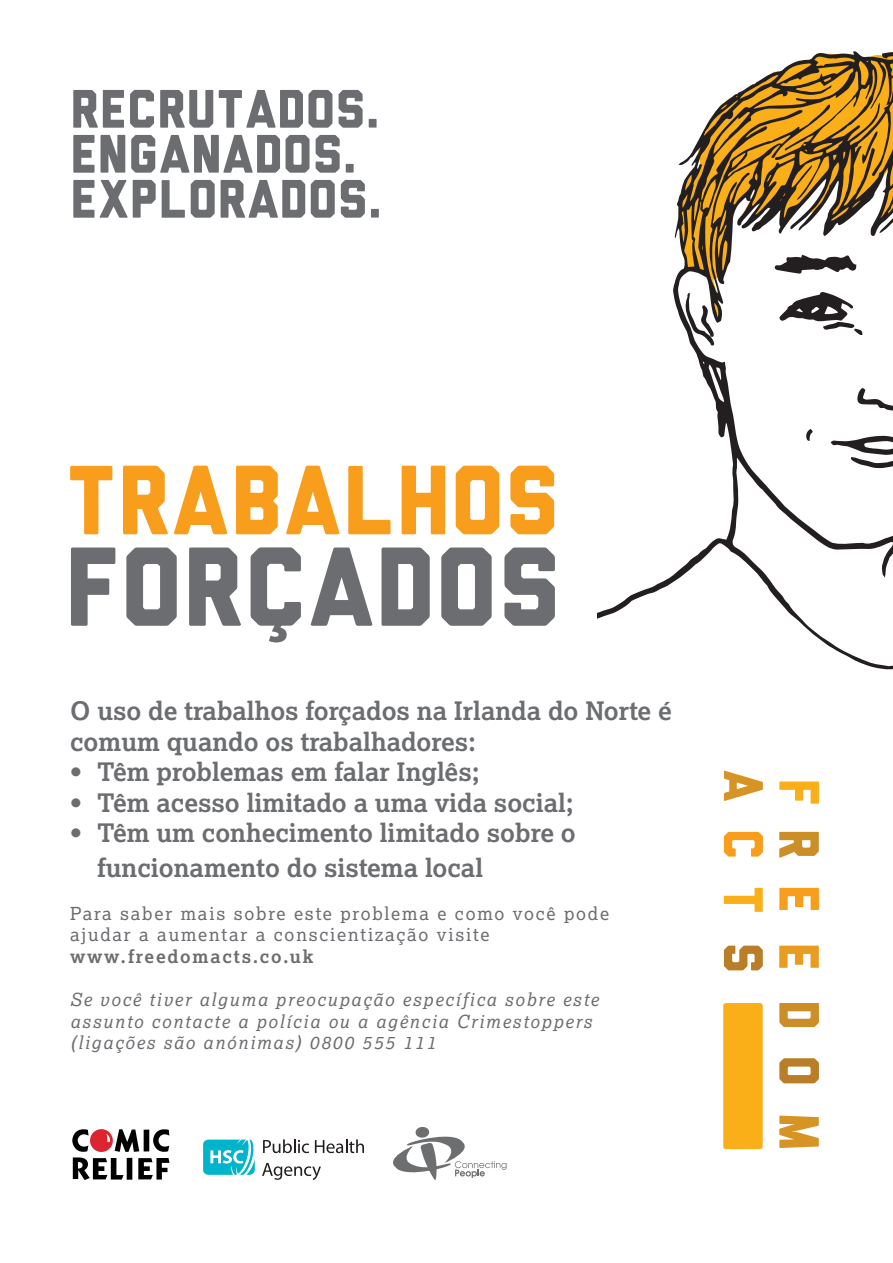
<style>
.page{position:relative;width:893px;height:1263px;background:#fff}
.page>*{position:absolute;margin:0;border:0;box-sizing:border-box;transform-origin:0 0}
.t1{font:54px "Liberator";color:#6c6d70}
.t2{font:700 25.5px/30.6px "Lexia";color:#6c6d70}
.t3{font:italic 18px/21.6px "Lexia";letter-spacing:.1em;color:#6c6d70}
.t4{font:18px/21.6px "Lexia";letter-spacing:.1em;color:#6c6d70}
.t5{font:700 18px "Lexia";letter-spacing:.1em;color:#6c6d70}
</style>
<div class="page">
<svg style="left:779px;top:781px;width:40px;height:23px"></svg>
<svg style="left:779px;top:832px;width:40px;height:26px"></svg>
<svg style="left:779px;top:888px;width:40px;height:22px"></svg>
<svg style="left:779px;top:946px;width:40px;height:22px"></svg>
<svg style="left:779px;top:1003px;width:40px;height:24px"></svg>
<svg style="left:779px;top:1058px;width:40px;height:25px"></svg>
<svg style="left:779px;top:1115px;width:40px;height:33px"></svg>
<div style="left:723px;top:1003px;width:40px;height:146px;background:#faaf18"></div>
<svg style="left:724px;top:771px;width:39px;height:30px"></svg>
<svg style="left:724px;top:832px;width:39px;height:24px"></svg>
<svg style="left:724px;top:888px;width:39px;height:24px"></svg>
<svg style="left:724px;top:946px;width:39px;height:24px"></svg>
<svg style="left:72px;top:1129px;width:98px;height:51px"></svg>
<svg style="left:203px;top:1139px;width:161px;height:41px"></svg>
<svg style="left:393px;top:1127px;width:114px;height:53px"></svg>
<svg style="left:597px;top:51px;width:296px;height:619px"></svg>
<svg style="left:775px;top:255px;width:81px;height:19px"></svg>
<svg style="left:857px;top:387px;width:36px;height:24px"></svg>
<svg style="left:831px;top:436px;width:62px;height:32px"></svg>
<svg style="left:684px;top:293px;width:30px;height:53px"></svg>
<svg style="left:806px;top:429px;width:7px;height:12px"></svg>
<svg style="left:779px;top:292px;width:84px;height:43px"></svg>
<svg style="left:862px;top:131px;width:16px;height:33px"></svg>
<svg style="left:70px;top:465px;width:484px;height:69px"></svg>
<svg style="left:71px;top:547px;width:484px;height:95px"></svg>
<p class="t1" style="left:70px;top:90px;width:311px">RECRUTADOS.</p>
<p class="t1" style="left:70px;top:135px;width:288px">ENGANADOS.</p>
<p class="t1" style="left:70px;top:180px;width:313px">EXPLORADOS.</p>
<p class="t2" style="left:70px;top:695px;width:603px">O uso de trabalhos forçados na Irlanda do Norte é comum quando os trabalhadores:</p>
<p class="t2" style="left:70px;top:756px;width:411px">• Têm problemas em falar Inglês;</p>
<p class="t2" style="left:70px;top:787px;width:505px">• Têm acesso limitado a uma vida social;</p>
<p class="t2" style="left:97px;top:815px;width:480px;line-height:34.2px;text-indent:-27px">• Têm um conhecimento limitado sobre o funcionamento do sistema local</p>
<p class="t4" style="left:70px;top:902px;width:541px">Para saber mais sobre este problema e como você pode ajudar a aumentar a conscientização visite</p>
<p class="t5" style="left:70px;top:945px;width:245px">www.freedomacts.co.uk</p>
<p class="t3" style="left:70px;top:988px;width:530px">Se você tiver alguma preocupação específica sobre este assunto contacte a polícia ou a agência Crimestoppers (ligações são anónimas) 0800 555 111</p>
</div>
